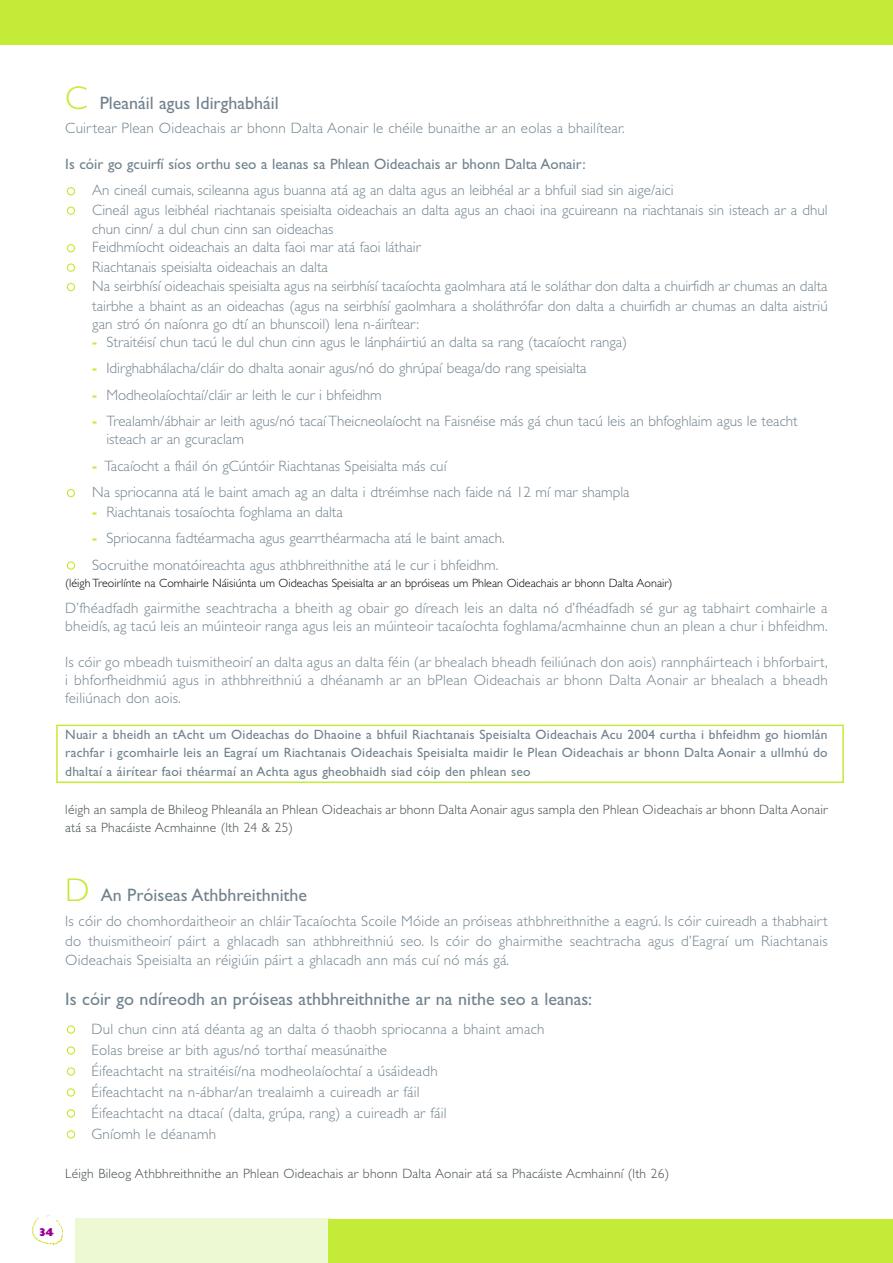
<style>
.page{position:relative;width:893px;height:1263px;background:#fff}
.page>*{position:absolute;margin:0;border:0;box-sizing:border-box;transform-origin:0 0}
.t1{font:18px "Gill Sans TT";color:#71828d}
.t2{font:15px/19.5px "Gill Sans Light TT";letter-spacing:.015em;color:#71828d}
.t3{font:300 15px/26.7px "Gill Sans";color:#71828d}
.t4{font:15px "Gill Sans TT";color:#71828d}
.t5{font:13.5px/18.5px "Gill Sans TT";letter-spacing:.015em;color:#71828d;text-align:justify}
.t6{font:13.5px/18px "Gill Sans Light TT";letter-spacing:.015em;color:#424d49}
.t7{font:300 12px "Gill Sans";color:#000}
.t8{font:11.25px "Gill Sans Extra Bold Display";color:#980092}
.s1{font-family:"Gill Sans Light TT";font-size:33px;color:#c4eb37}
.s2{font-weight:700;color:#c4eb37}
</style>
<div class="page">
<div style="left:75px;top:1219px;width:257px;height:44px;background:#edf9d3"></div>
<div style="left:0;top:0;width:893px;height:44px;background:#c4eb37"></div>
<div style="left:329px;top:1219px;width:564px;height:44px;background:#c4eb37"></div>
<svg style="left:32px;top:1214px;width:31px;height:31px"></svg>
<svg style="left:67px;top:1130px;width:8px;height:8px"></svg>
<svg style="left:67px;top:1109px;width:8px;height:8px"></svg>
<svg style="left:67px;top:1088px;width:8px;height:9px"></svg>
<svg style="left:67px;top:1067px;width:8px;height:9px"></svg>
<svg style="left:67px;top:1046px;width:8px;height:9px"></svg>
<svg style="left:67px;top:1025px;width:8px;height:9px"></svg>
<svg style="left:67px;top:561px;width:8px;height:9px"></svg>
<svg style="left:67px;top:489px;width:8px;height:8px"></svg>
<svg style="left:67px;top:283px;width:8px;height:8px"></svg>
<svg style="left:67px;top:263px;width:8px;height:9px"></svg>
<svg style="left:67px;top:244px;width:8px;height:8px"></svg>
<svg style="left:67px;top:206px;width:8px;height:9px"></svg>
<svg style="left:67px;top:187px;width:8px;height:8px"></svg>
<div style="left:56px;top:725px;width:788px;height:58px;border:2px solid #c4eb37"></div>
<p class="t1" style="left:65px;top:93px;width:215px"><span class="s1">C</span> Pleanáil agus Idirghabháil</p>
<p class="t2" style="left:65px;top:118px;width:561px">Cuirtear Plean Oideachais ar bhonn Dalta Aonair le chéile bunaithe ar an eolas a bhailítear.</p>
<p class="t4" style="left:65px;top:155px;width:522px">Is cóir go gcuirfí síos orthu seo a leanas sa Phlean Oideachais ar bhonn Dalta Aonair:</p>
<p class="t2" style="left:92px;top:180px;width:737px">An cineál cumais, scileanna agus buanna atá ag an dalta agus an leibhéal ar a bhfuil siad sin aige/aici<br>Cineál agus leibhéal riachtanais speisialta oideachais an dalta agus an chaoi ina gcuireann na riachtanais sin isteach ar a dhul chun cinn/ a dul chun cinn san oideachas</p>
<p class="t2" style="left:92px;top:237px;width:737px">Feidhmíocht oideachais an dalta faoi mar atá faoi láthair<br>Riachtanais speisialta oideachais an dalta<br>Na seirbhísí oideachais speisialta agus na seirbhísí tacaíochta gaolmhara atá le soláthar don dalta a chuirfidh ar chumas an dalta tairbhe a bhaint as an oideachas (agus na seirbhísí gaolmhara a sholáthrófar don dalta a chuirfidh ar chumas an dalta aistriú</p>
<p class="t2" style="left:92px;top:314px;width:328px">gan stró ón naíonra go dtí an bhunscoil) lena n-áirítear:</p>
<p class="t3" style="left:92px;top:330px;width:536px"><span class="s2">-</span> Straitéisí chun tacú le dul chun cinn agus le lánpháirtiú an dalta sa rang (tacaíocht ranga)</p>
<p class="t3" style="left:92px;top:356px;width:496px"><span class="s2">-</span> Idirghabhálacha/cláir do dhalta aonair agus/nó do ghrúpaí beaga/do rang speisialta</p>
<p class="t3" style="left:92px;top:383px;width:291px"><span class="s2">-</span> Modheolaíochtaí/cláir ar leith le cur i bhfeidhm</p>
<p class="t3" style="left:106px;top:413px;width:693px;line-height:18px;text-indent:-14px"><span class="s2">-</span> Trealamh/ábhair ar leith agus/nó tacaí Theicneolaíocht na Faisnéise más gá chun tacú leis an bhfoghlaim agus le teacht isteach ar an gcuraclam</p>
<p class="t3" style="left:92px;top:454px;width:539px"><span class="s2">-</span> Tacaíocht a fháil ón gCúntóir Riachtanas Speisialta más cuí<br>Na spriocanna atá le baint amach ag an dalta i dtréimhse nach faide ná 12 mí mar shampla</p>
<p class="t3" style="left:92px;top:500px;width:252px"><span class="s2">-</span> Riachtanais tosaíochta foghlama an dalta</p>
<p class="t3" style="left:92px;top:526px;width:414px"><span class="s2">-</span> Spriocanna fadtéarmacha agus gearrthéarmacha atá le baint amach.<br>Socruithe monatóireachta agus athbhreithnithe atá le cur i bhfeidhm.</p>
<p class="t7" style="left:65px;top:578px;width:609px">(léigh Treoirlínte na Comhairle Náisiúnta um Oideachas Speisialta ar an bpróiseas um Phlean Oideachais ar bhonn Dalta Aonair)</p>
<p class="t2" style="left:65px;top:598px;width:764px;line-height:18px">D’fhéadfadh gairmithe seachtracha a bheith ag obair go díreach leis an dalta nó d’fhéadfadh sé gur ag tabhairt comhairle a bheidís, ag tacú leis an múinteoir ranga agus leis an múinteoir tacaíochta foghlama/acmhainne chun an plean a chur i bhfeidhm.</p>
<p class="t2" style="left:65px;top:652px;width:764px;line-height:18px;text-align:justify">Is cóir go mbeadh tuismitheoirí an dalta agus an dalta féin (ar bhealach bheadh feiliúnach don aois) rannpháirteach i bhforbairt, i bhforfheidhmiú agus in athbhreithniú a dhéanamh ar an bPlean Oideachais ar bhonn Dalta Aonair ar bhealach a bheadh feiliúnach don aois.</p>
<p class="t5" style="left:65px;top:725px;width:764px">Nuair a bheidh an tAcht um Oideachas do Dhaoine a bhfuil Riachtanais Speisialta Oideachais Acu 2004 curtha i bhfeidhm go hiomlán rachfar i gcomhairle leis an Eagraí um Riachtanais Oideachais Speisialta maidir le Plean Oideachais ar bhonn Dalta Aonair a ullmhú do dhaltaí a áirítear faoi théarmaí an Achta agus gheobhaidh siad cóip den phlean seo</p>
<p class="t6" style="left:65px;top:800px;width:764px">léigh an sampla de Bhileog Phleanála an Phlean Oideachais ar bhonn Dalta Aonair agus sampla den Phlean Oideachais ar bhonn Dalta Aonair atá sa Phacáiste Acmhainne (lth 24 &amp; 25)</p>
<p class="t1" style="left:65px;top:884px;width:243px"><span class="s1">D</span> An Próiseas Athbhreithnithe</p>
<p class="t2" style="left:65px;top:911px;width:764px;text-align:justify">Is cóir do chomhordaitheoir an chláir Tacaíochta Scoile Móide an próiseas athbhreithnithe a eagrú. Is cóir cuireadh a thabhairt do thuismitheoirí páirt a ghlacadh san athbhreithniú seo. Is cóir do ghairmithe seachtracha agus d’Eagraí um Riachtanais Oideachais Speisialta an réigiúin páirt a ghlacadh ann más cuí nó más gá.</p>
<p class="t1" style="left:65px;top:988px;width:528px">Is cóir go ndíreodh an próiseas athbhreithnithe ar na nithe seo a leanas:</p>
<p class="t2" style="left:91px;top:1018px;width:455px;line-height:21px">Dul chun cinn atá déanta ag an dalta ó thaobh spriocanna a bhaint amach Eolas breise ar bith agus/nó torthaí measúnaithe<br>Éifeachtacht na straitéisí/na modheolaíochtaí a úsáideadh<br>Éifeachtacht na n-ábhar/an trealaimh a cuireadh ar fáil<br>Éifeachtacht na dtacaí (dalta, grúpa, rang) a cuireadh ar fáil<br>Gníomh le déanamh</p>
<p class="t6" style="left:65px;top:1164px;width:605px">Léigh Bileog Athbhreithnithe an Phlean Oideachais ar bhonn Dalta Aonair atá sa Phacáiste Acmhainní (lth 26)</p>
<p class="t8" style="left:40px;top:1228px;width:16px">34</p>
</div>
